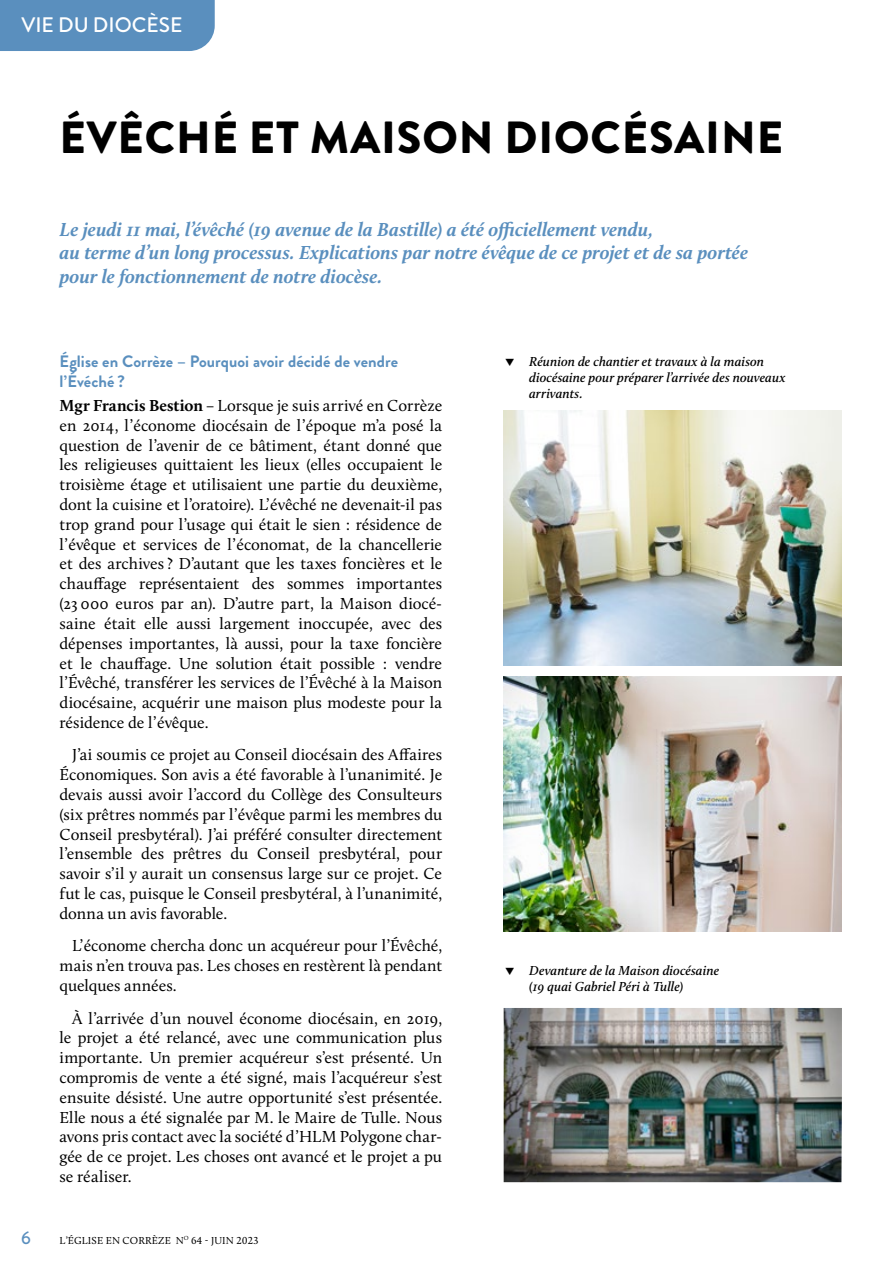
<style>
.page{position:relative;width:893px;height:1263px;background:#fff}
.page>*{position:absolute;margin:0;border:0;box-sizing:border-box;transform-origin:0 0}
.t1{font:900 45px "Brandon Grotesque";letter-spacing:.02em;color:#000}
.t2{font:500 21px "Brandon Grotesque";color:#fff}
.t3{font:italic 700 19.5px/23.4px "Calluna";color:#5a8fbe}
.t4{font:500 18px "Brandon Grotesque";color:#5a8fbe}
.t5{font:16.5px/19.8px "Calluna";letter-spacing:-.01em;color:#000;text-align:justify}
.t6{font:700 16.5px/19.8px "Brandon Grotesque";letter-spacing:.005em;color:#5a8fbe}
.t7{font:italic 600 13.5px/16.2px "Calluna";letter-spacing:.005em;color:#000}
.t8{font:10.5px "Calluna";letter-spacing:.015em;color:#000}
.s1{font-weight:700}
</style>
<div class="page">
<img style="left:504px;top:410px;width:338px;height:255px">
<img style="left:504px;top:676px;width:338px;height:256px">
<img style="left:504px;top:1008px;width:338px;height:174px">
<div style="left:0;top:0;width:215px;height:51px;background:#5a8fbe"></div>
<p class="t2" style="left:21px;top:10px;width:163px">VIE DU DIOCÈSE</p>
<h1 class="t1" style="left:60px;top:106px;width:725px">ÉVÊCHÉ ET MAISON DIOCÉSAINE</h1>
<p class="t3" style="left:60px;top:217px;width:690px">Le jeudi 11 mai, l’évêché (19 avenue de la Bastille) a été officiellement vendu,<br>au terme d’un long processus. Explications par notre évêque de ce projet et de sa portée pour le fonctionnement de notre diocèse.</p>
<p class="t6" style="left:60px;top:352px;width:340px">Église en Corrèze – Pourquoi avoir décidé de vendre l’Évéché ?</p>
<p class="t5" style="left:60px;top:395px;width:384px"><span class="s1">Mgr Francis Bestion</span> – Lorsque je suis arrivé en Corrèze en 2014, l’économe diocésain de l’époque m’a posé la question de l’avenir de ce bâtiment, étant donné que les religieuses quittaient les lieux (elles occupaient le troisième étage et utilisaient une partie du deuxième, dont la cuisine et l’oratoire). L’évêché ne devenait-il pas trop grand pour l’usage qui était le sien : résidence de l’évêque et services de l’économat, de la chancellerie et des archives ? D’autant que les taxes foncières et le chauffage représentaient des sommes importantes (23 000 euros par an). D’autre part, la Maison diocé&shy;saine était elle aussi largement inoccupée, avec des dépenses importantes, là aussi, pour la taxe foncière et le chauffage. Une solution était possible : vendre l’Évêché, transférer les services de l’Évêché à la Maison diocésaine, acquérir une maison plus modeste pour la résidence de l’évêque.</p>
<p class="t5" style="left:60px;top:745px;width:384px;text-indent:13px">J’ai soumis ce projet au Conseil diocésain des Affaires Économiques. Son avis a été favorable à l’unanimité. Je devais aussi avoir l’accord du Collège des Consulteurs (six prêtres nommés par l’évêque parmi les membres du Conseil presbytéral). J’ai préféré consulter directement l’ensemble des prêtres du Conseil presbytéral, pour savoir s’il y aurait un consensus large sur ce projet. Ce fut le cas, puisque le Conseil presbytéral, à l’unanimité, donna un avis favorable.</p>
<p class="t5" style="left:60px;top:936px;width:384px;text-indent:13px">L’économe chercha donc un acquéreur pour l’Évêché, mais n’en trouva pas. Les choses en restèrent là pendant quelques années.</p>
<p class="t5" style="left:60px;top:1008px;width:384px;text-indent:13px">À l’arrivée d’un nouvel économe diocésain, en 2019, le projet a été relancé, avec une communication plus importante. Un premier acquéreur s’est présenté. Un compromis de vente a été signé, mais l’acquéreur s’est ensuite désisté. Une autre opportunité s’est présentée.<br>Elle nous a été signalée par M. le Maire de Tulle. Nous avons pris contact avec la société d’HLM Polygone char&shy;gée de ce projet. Les choses ont avancé et le projet a pu se réaliser.</p>
<p class="t4" style="left:21px;top:1225px;width:11px">6</p>
<p class="t8" style="left:60px;top:1234px;width:200px">L’ÉGLISE EN CORRÈZE N<sup>O</sup> 64 - JUIN 2023</p>
<p class="t7" style="left:529px;top:353px;width:258px">Réunion de chantier et travaux à la maison diocésaine pour préparer l’arrivée des nouveaux arrivants.</p>
<p class="t7" style="left:529px;top:962px;width:191px">Devanture de la Maison diocésaine (19 quai Gabriel Péri à Tulle)</p>
</div>
